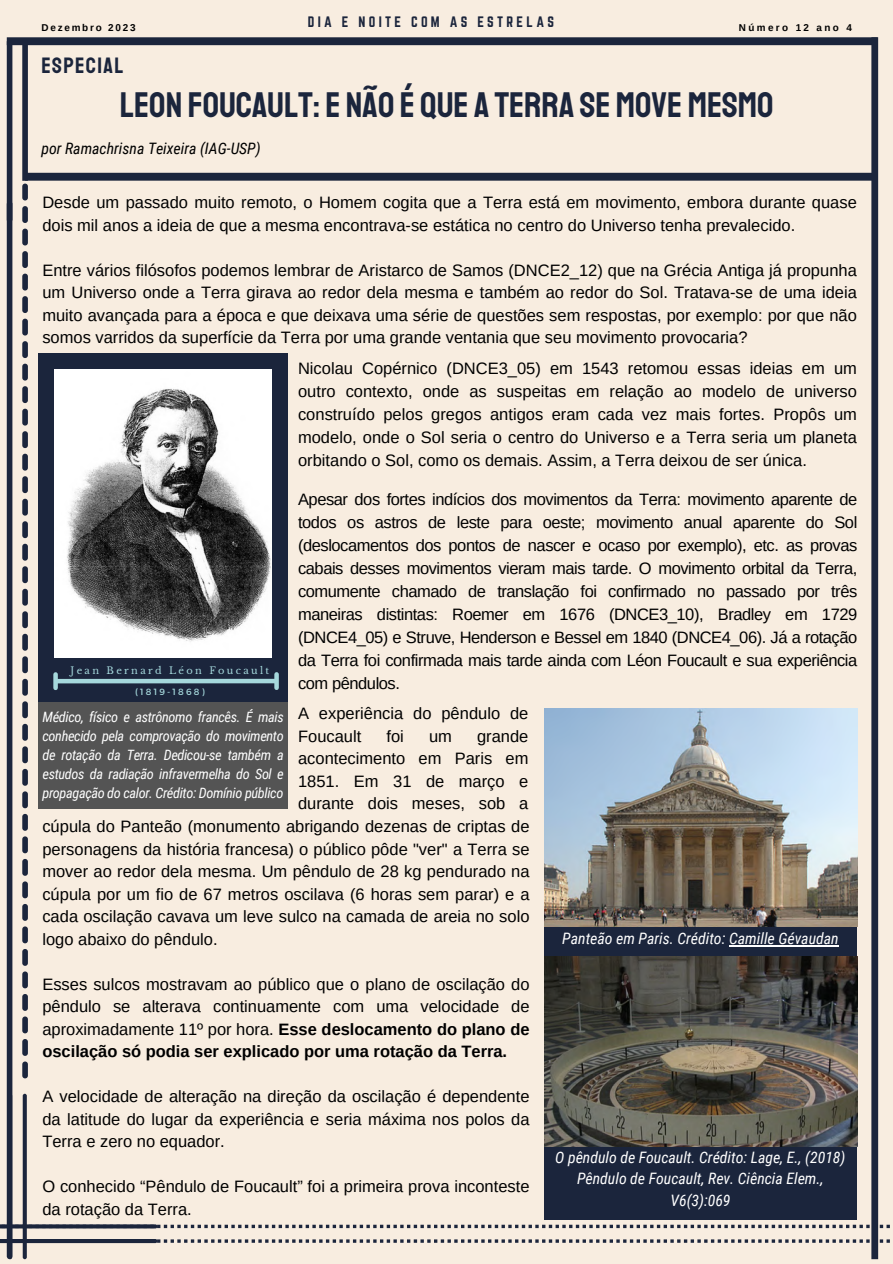
<style>
.page{position:relative;width:893px;height:1264px;background:#fff}
.page>*{position:absolute;margin:0;border:0;box-sizing:border-box;transform-origin:0 0}
.t1{font:36px "Staatliches";color:#1b253c}
.t2{font:22.5px "Staatliches";letter-spacing:.06em;color:#1b253c}
.t3{font:16.5px/22.5px "Arimo";color:#000;text-align:justify}
.t4{font:16.5px "Arimo";color:#f8ede0}
.t5{font:italic 15.75px/21.3px "Roboto Condensed";color:#fff;text-align:center}
.t6{font:italic 15.75px "Roboto Condensed";color:#000}
.t7{font:italic 14.25px/19.2px "Roboto Condensed";letter-spacing:-.025em;color:#fff;text-align:justify}
.t8{font:13.2px "Norwester";letter-spacing:.25em;color:#1b253c}
.t9{font:700 9.9px "Arimo";letter-spacing:.18em;color:#000}
.t10{font:700 9.9px "Arimo";letter-spacing:.24em;color:#000}
.t11{font:9.75px "Libre Baskerville";letter-spacing:.24em;color:#a5d8dc}
.t12{font:9px "Montserrat";letter-spacing:.24em;color:#a5d8dc}
.s1{font-weight:700}
</style>
<div class="page">
<div style="left:0;top:0;width:892px;height:1263px;background:#f8ede0"></div>
<svg style="left:22px;top:184px;width:6px;height:894px"></svg>
<div style="left:7px;top:204px;width:5px;height:1052px;background:#1b253c"></div>
<div style="left:25px;top:173px;width:849px;height:8px;background:#1b253c"></div>
<div style="left:7px;top:37px;width:870px;height:8px;background:#1b253c"></div>
<div style="left:22px;top:45px;width:6px;height:136px;background:#1b253c"></div>
<div style="left:7px;top:41px;width:5px;height:179px;background:#1b253c"></div>
<div style="left:871px;top:37px;width:7px;height:1222px;background:#1b253c"></div>
<svg style="left:0;top:1093px;width:890px;height:166px"></svg>
<div style="left:544px;top:920px;width:312px;height:40px;background:#1b253c"></div>
<hr style="left:729px;top:945px;width:109px;height:1px;background:#fff">
<img style="left:544px;top:708px;width:313px;height:218px">
<div style="left:544px;top:1141px;width:312px;height:78px;background:#1b253c"></div>
<img style="left:544px;top:956px;width:313px;height:190px">
<div style="left:38px;top:354px;width:250px;height:371px;background:#1b253c"></div>
<img style="left:55px;top:369px;width:216px;height:288px">
<div style="left:57px;top:678px;width:218px;height:5px;background:#a5d8dc"></div>
<div style="left:53px;top:674px;width:5px;height:14px;background:#a5d8dc"></div>
<div style="left:274px;top:674px;width:5px;height:13px;background:#a5d8dc"></div>
<div style="left:38px;top:702px;width:250px;height:107px;background:#545454"></div>
<p class="t9" style="left:41px;top:22px;width:96px">Dezembro 2023</p>
<p class="t8" style="left:308px;top:14px;width:247px">DIA E NOITE COM AS ESTRELAS</p>
<p class="t10" style="left:738px;top:22px;width:115px">Número 12 ano 4</p>
<p class="t2" style="left:41px;top:51px;width:83px">ESPECIAL</p>
<p class="t1" style="left:120px;top:82px;width:655px">LEON FOUCAULT: E NÃO É QUE A TERRA SE MOVE MESMO</p>
<p class="t6" style="left:41px;top:139px;width:221px">por Ramachrisna Teixeira (IAG-USP)</p>
<p class="t3" style="left:42px;top:191px;width:815px">Desde um passado muito remoto, o Homem cogita que a Terra está em movimento, embora durante quase dois mil anos a ideia de que a mesma encontrava-se estática no centro do Universo tenha prevalecido.</p>
<p class="t3" style="left:42px;top:258px;width:815px">Entre vários filósofos podemos lembrar de Aristarco de Samos (DNCE2_12) que na Grécia Antiga já propunha um Universo onde a Terra girava ao redor dela mesma e também ao redor do Sol. Tratava-se de uma ideia muito avançada para a época e que deixava uma série de questões sem respostas, por exemplo: por que não somos varridos da superfície da Terra por uma grande ventania que seu movimento provocaria?</p>
<p class="t3" style="left:298px;top:356px;width:560px;line-height:23px">Nicolau Copérnico (DNCE3_05) em 1543 retomou essas ideias em um outro contexto, onde as suspeitas em relação ao modelo de universo construído pelos gregos antigos eram cada vez mais fortes. Propôs um modelo, onde o Sol seria o centro do Universo e a Terra seria um planeta orbitando o Sol, como os demais. Assim, a Terra deixou de ser única.</p>
<p class="t3" style="left:298px;top:487px;width:560px;line-height:23px">Apesar dos fortes indícios dos movimentos da Terra: movimento aparente de todos os astros de leste para oeste; movimento anual aparente do Sol (deslocamentos dos pontos de nascer e ocaso por exemplo), etc. as provas cabais desses movimentos vieram mais tarde. O movimento orbital da Terra, comumente chamado de translação foi confirmado no passado por três maneiras distintas: Roemer em 1676 (DNCE3_10), Bradley em 1729 (DNCE4_05) e Struve, Henderson e Bessel em 1840 (DNCE4_06). Já a rotação da Terra foi confirmada mais tarde ainda com Léon Foucault e sua experiência com pêndulos.</p>
<p class="t3" style="left:298px;top:702px;width:232px">A experiência do pêndulo de<br>Foucault</p>
<p class="t11" style="left:70px;top:664px;width:200px">Jean Bernard Léon Foucault</p>
<p class="t12" style="left:135px;top:685px;width:71px">(1819-1868)</p>
<p class="t7" style="left:43px;top:707px;width:243px">Médico, físico e astrônomo francês. É mais conhecido pela comprovação do movimento de rotação da Terra. Dedicou-se também a estudos da radiação infravermelha do Sol e propagação do calor. Crédito: Domínio público</p>
<p class="t3" style="left:298px;top:725px;width:232px;text-indent:179px">grande acontecimento em Paris em 1851. Em 31 de março e durante dois meses, sob a</p>
<p class="t3" style="left:42px;top:815px;width:488px">cúpula do Panteão (monumento abrigando dezenas de criptas de</p>
<p class="t3" style="left:386px;top:725px;width:19px">foi</p>
<p class="t3" style="left:429px;top:725px;width:24px">um</p>
<p class="t4" style="left:298px;top:817px;width:38px">........</p>
<p class="t3" style="left:42px;top:837px;width:488px">personagens da história francesa) o público pôde "ver" a Terra se mover ao redor dela mesma. Um pêndulo de 28 kg pendurado na cúpula por um fio de 67 metros oscilava (6 horas sem parar) e a cada oscilação cavava um leve sulco na camada de areia no solo logo abaixo do pêndulo.</p>
<p class="t3" style="left:42px;top:972px;width:488px">Esses sulcos mostravam ao público que o plano de oscilação do pêndulo se alterava continuamente com uma velocidade de aproximadamente 11º por hora. <span class="s1">Esse deslocamento do plano de oscilação só podia ser explicado por uma rotação da Terra.</span></p>
<p class="t3" style="left:42px;top:1085px;width:488px">A velocidade de alteração na direção da oscilação é dependente da latitude do lugar da experiência e seria máxima nos polos da Terra e zero no equador.</p>
<p class="t3" style="left:42px;top:1175px;width:488px">O conhecido “Pêndulo de Foucault” foi a primeira prova inconteste da rotação da Terra.</p>
<p class="t5" style="left:562px;top:927px;width:278px">Panteão em Paris. Crédito: Camille Gévaudan</p>
<p class="t5" style="left:555px;top:1146px;width:292px">O pêndulo de Foucault. Crédito: Lage, E., (2018)<br>Pêndulo de Foucault, Rev. Ciência Elem.,<br>V6(3):069</p>
</div>
